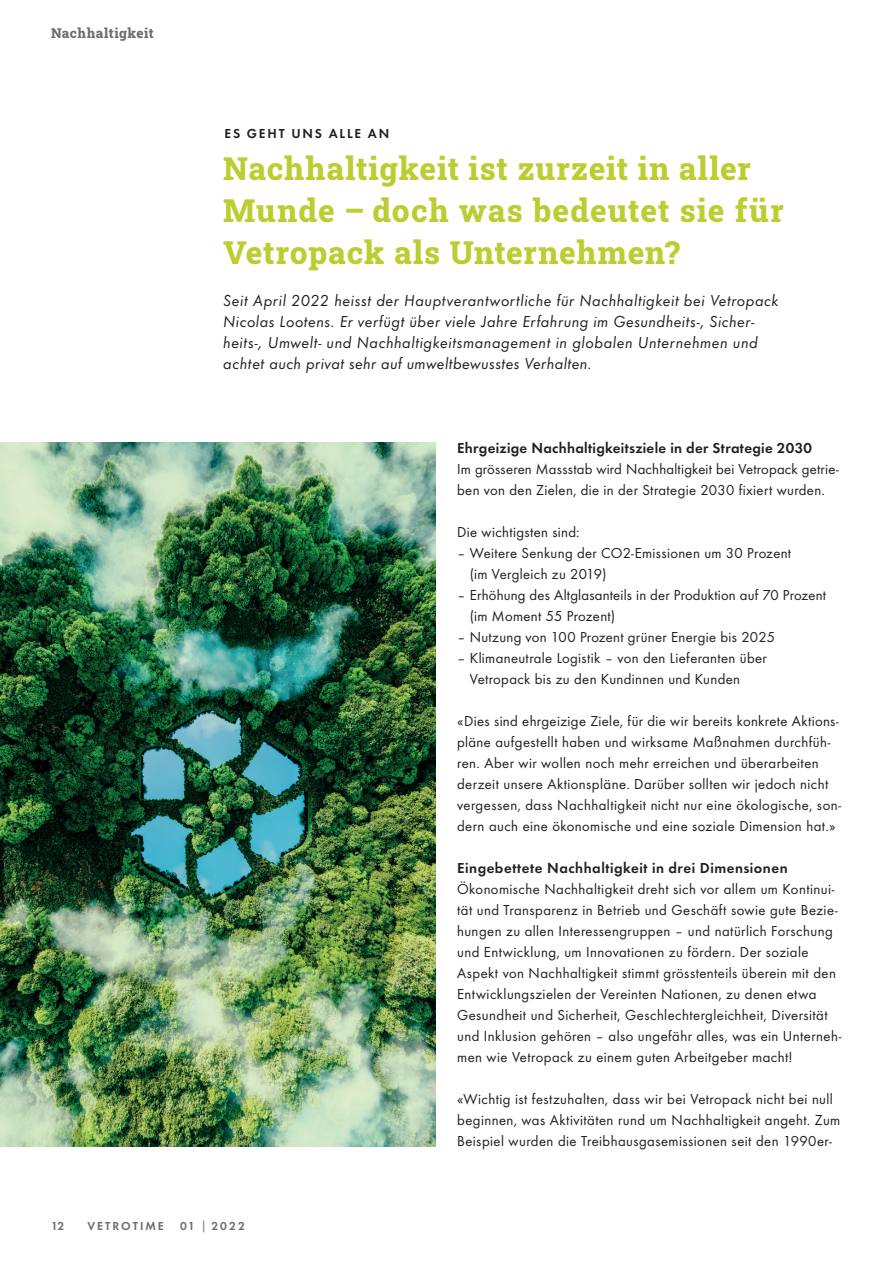
<style>
.page{position:relative;width:893px;height:1263px;background:#fff}
.page>*{position:absolute;margin:0;border:0;box-sizing:border-box;transform-origin:0 0}
.t1{font:800 31.5px/42px "Roboto Slab";letter-spacing:.025em;color:#bdcd31}
.t2{font:16.5px/21px "Futura Boo Obl";letter-spacing:.03em;color:#231f20}
.t3{font:15px/21px "Futura Boo";letter-spacing:.03em;color:#231f20}
.t4{font:15px "Futura Dem";letter-spacing:.03em;color:#231f20}
.t5{font:13.5px "Futura Dem";letter-spacing:.135em;color:#231f20}
.t6{font:800 13.5px "Roboto Slab";letter-spacing:.03em;color:#6c6d70}
.t7{font:12px "Futura Dem";letter-spacing:.165em;color:#6c6d70}
.s1{font-family:"Futura Boo";font-size:14.4px}
</style>
<div class="page">
<img style="left:0;top:443px;width:436px;height:703px">
<p class="t6" style="left:51px;top:24px;width:104px">Nachhaltigkeit</p>
<p class="t5" style="left:225px;top:125px;width:166px">ES GEHT UNS ALLE AN</p>
<h1 class="t1" style="left:223px;top:147px;width:562px">Nachhaltigkeit ist zurzeit in aller<br>Munde – doch was bedeutet sie für<br>Vetropack als Unternehmen?</h1>
<p class="t2" style="left:223px;top:290px;width:557px">Seit April 2022 heisst der Hauptverantwortliche für Nachhaltigkeit bei Vetropack Nicolas Lootens. Er verfügt über viele Jahre Erfahrung im Gesundheits-, Sicher&shy;heits-, Umwelt- und Nachhaltigkeitsmanagement in globalen Unternehmen und achtet auch privat sehr auf umweltbewusstes Verhalten.</p>
<p class="t4" style="left:457px;top:439px;width:356px">Ehrgeizige Nachhaltigkeitsziele in der Strategie 2030</p>
<p class="t3" style="left:457px;top:458px;width:383px">Im grösseren Massstab wird Nachhaltigkeit bei Vetropack getrie&shy;ben von den Zielen, die in der Strategie 2030 fixiert wurden.</p>
<p class="t3" style="left:457px;top:521px;width:124px">Die wichtigsten sind:</p>
<p class="t3" style="left:470px;top:542px;width:323px;text-indent:-13px">– Weitere Senkung der CO2-Emissionen um 30 Prozent (im Vergleich zu 2019)</p>
<p class="t3" style="left:470px;top:584px;width:358px;text-indent:-13px">– Erhöhung des Altglasanteils in der Produktion auf 70 Prozent (im Moment 55 Prozent)</p>
<p class="t3" style="left:457px;top:626px;width:319px">– Nutzung von 100 Prozent grüner Energie bis 2025</p>
<p class="t3" style="left:470px;top:647px;width:298px;text-indent:-13px">– Klimaneutrale Logistik – von den Lieferanten über<br>Vetropack bis zu den Kundinnen und Kunden</p>
<p class="t3" style="left:457px;top:710px;width:386px">«Dies sind ehrgeizige Ziele, für die wir bereits konkrete Aktions&shy;pläne aufgestellt haben und wirksame Maßnahmen durchfüh&shy;ren. Aber wir wollen noch mehr erreichen und überarbeiten derzeit unsere Aktionspläne. Darüber sollten wir jedoch nicht vergessen, dass Nachhaltigkeit nicht nur eine ökologische, son&shy;dern auch eine ökonomische und eine soziale Dimension hat.»</p>
<p class="t4" style="left:457px;top:859px;width:332px">Eingebettete Nachhaltigkeit in drei Dimensionen</p>
<p class="t3" style="left:457px;top:878px;width:386px">Ökonomische Nachhaltigkeit dreht sich vor allem um Kontinui&shy;tät und Transparenz in Betrieb und Geschäft sowie gute Bezie&shy;hungen zu allen Interessengruppen – und natürlich Forschung und Entwicklung, um Innovationen zu fördern. Der soziale Aspekt von Nachhaltigkeit stimmt grösstenteils überein mit den Entwicklungszielen der Vereinten Nationen, zu denen etwa Gesundheit und Sicherheit, Geschlechtergleichheit, Diversität und Inklusion gehören – also ungefähr alles, was ein Unterneh&shy;men wie Vetropack zu einem guten Arbeitgeber macht!</p>
<p class="t3" style="left:457px;top:1088px;width:385px">«Wichtig ist festzuhalten, dass wir bei Vetropack nicht bei null beginnen, was Aktivitäten rund um Nachhaltigkeit angeht. Zum<br>Beispiel wurden die Treibhausgasemissionen seit den 1990er-</p>
<p class="t7" style="left:51px;top:1219px;width:15px">12</p>
<p class="t7" style="left:87px;top:1219px;width:78px">VETROTIME</p>
<p class="t7" style="left:180px;top:1219px;width:66px">01 <span class="s1">|</span> 2022</p>
</div>
